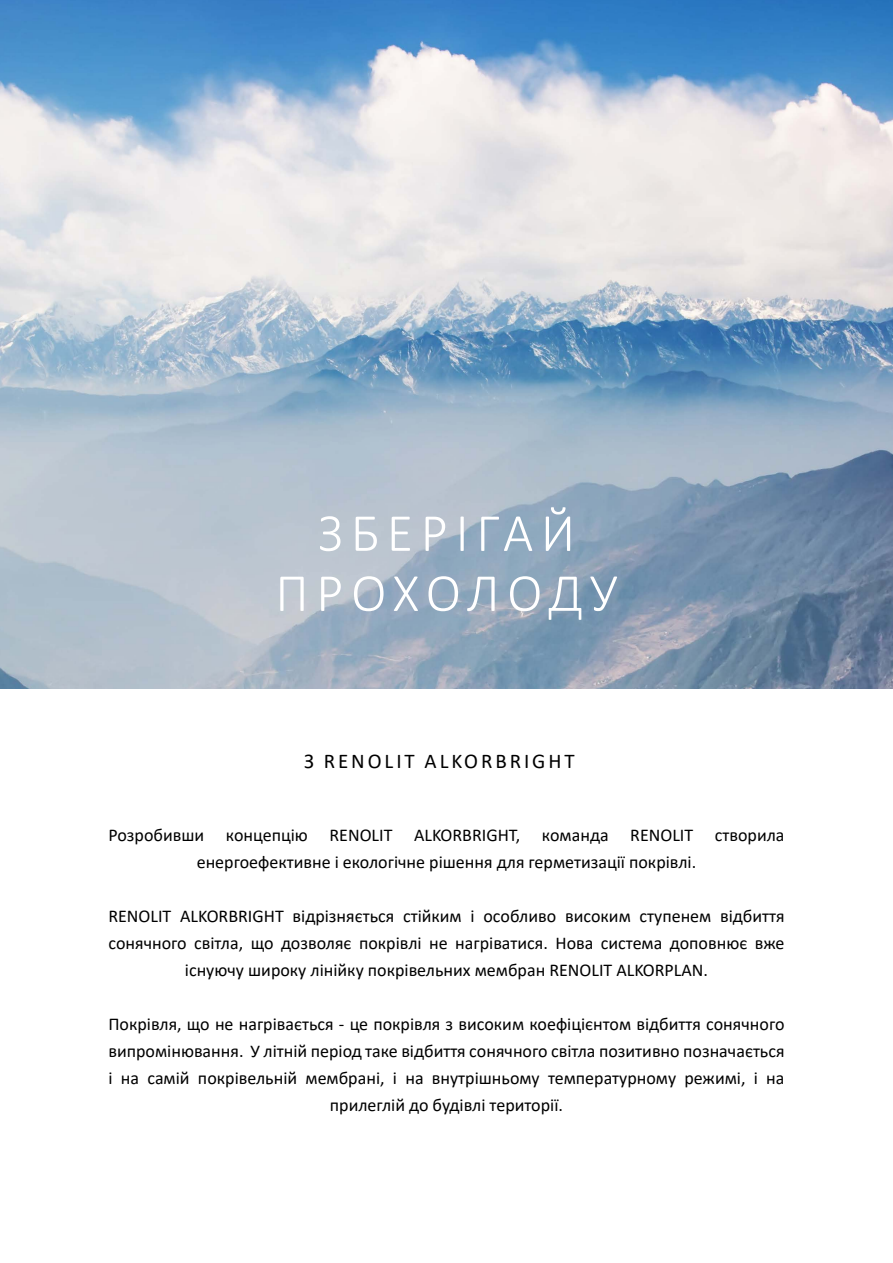
<style>
.page{position:relative;width:893px;height:1263px;background:#fff}
.page>*{position:absolute;margin:0;border:0;box-sizing:border-box;transform-origin:0 0}
.t1{font:300 54px/60px "Calibri";letter-spacing:.14em;color:#fff;text-align:center}
.t2{font:21px "Calibri";letter-spacing:.14em;color:#000}
.t3{font:18px/27px "Calibri";color:#000;text-align:center}
</style>
<div class="page">
<img style="left:0;top:0;width:893px;height:689px">
<h1 class="t1" style="left:275px;top:502px;width:344px">ЗБЕРІГАЙ<br>ПРОХОЛОДУ</h1>
<p class="t2" style="left:304px;top:747px;width:272px">З RENOLIT ALKORBRIGHT</p>
<p class="t3" style="left:108px;top:821px;width:678px">Розробивши концепцію RENOLIT ALKORBRIGHT, команда RENOLIT створила енергоефективне і екологічне рішення для герметизації покрівлі.</p>
<p class="t3" style="left:108px;top:902px;width:678px">RENOLIT ALKORBRIGHT відрізняється стійким і особливо високим ступенем відбиття сонячного світла, що дозволяє покрівлі не нагріватися. Нова система доповнює вже існуючу широку лінійку покрівельних мембран RENOLIT ALKORPLAN.</p>
<p class="t3" style="left:108px;top:1010px;width:678px">Покрівля, що не нагрівається - це покрівля з високим коефіцієнтом відбиття сонячного випромінювання. У літній період таке відбиття сонячного світла позитивно позначається і на самій покрівельній мембрані, і на внутрішньому температурному режимі, і на прилеглій до будівлі території.</p>
</div>
